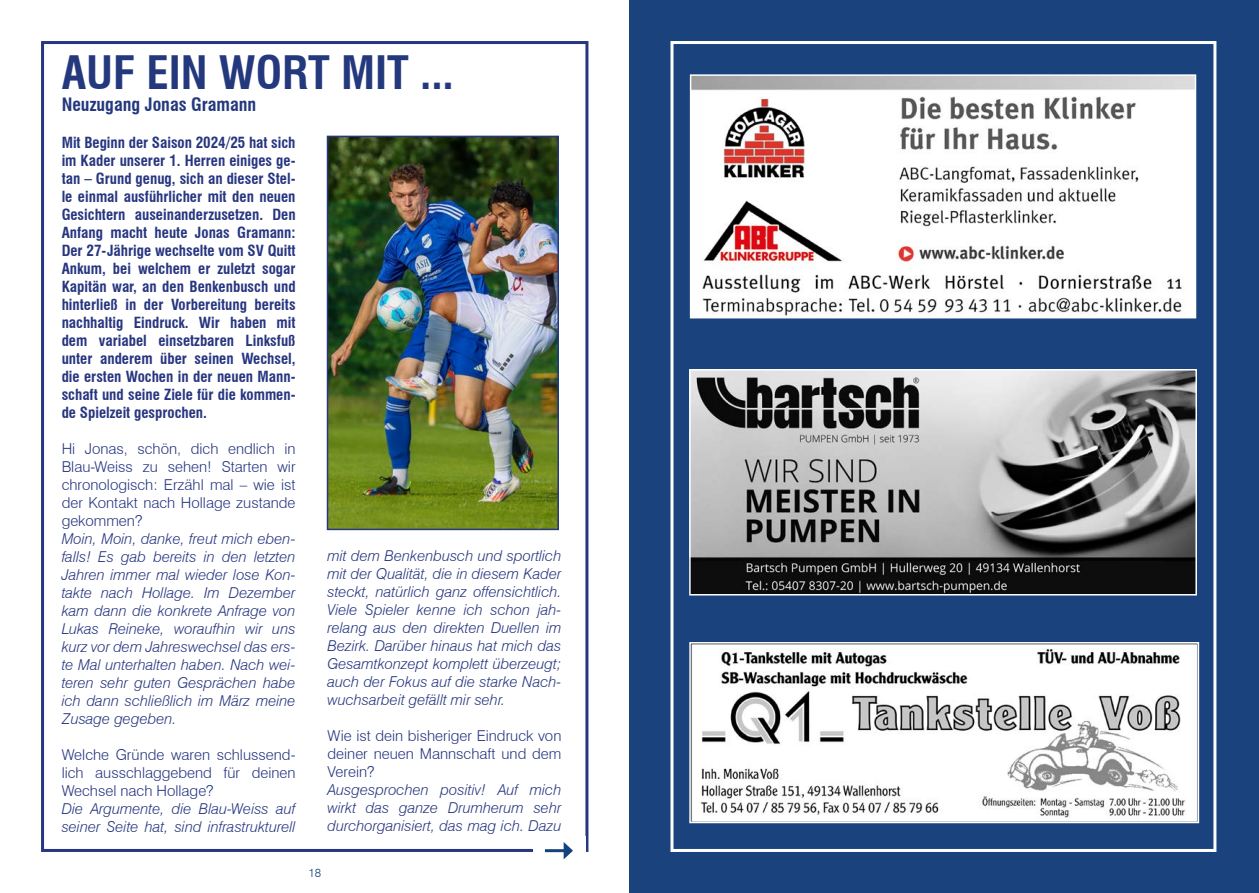
<style>
.page{position:relative;width:1259px;height:893px;background:#fff}
.page>*{position:absolute;margin:0;border:0;box-sizing:border-box;transform-origin:0 0}
.t1{font:700 condensed 45px "Swiss 721 BT";color:#24387d}
.t2{font:700 condensed 18px "Swiss 721 BT";color:#24387d}
.t3{font:italic 300 15px/18px "Swiss 721 BT";color:#273680;text-align:justify}
.t4{font:700 condensed 15px/18px "Swiss 721 BT";color:#273680;text-align:justify}
.t5{font:300 15px/18px "Swiss 721 BT";color:#273680;text-align:justify}
.t6{font:300 12px "Swiss 721 BT";color:#1a427d}
</style>
<div class="page">
<div style="left:629px;top:0;width:630px;height:893px;background:#1a427d"></div>
<img style="left:693px;top:77px;width:500px;height:238px">
<div style="left:690px;top:74px;width:506px;height:244px;border:2px solid #fff"></div>
<img style="left:692px;top:372px;width:502px;height:220px">
<div style="left:689px;top:369px;width:508px;height:226px;border:2px solid #fff"></div>
<img style="left:692px;top:645px;width:504px;height:175px">
<div style="left:689px;top:642px;width:510px;height:181px;border:2px solid #fff"></div>
<div style="left:670px;top:41px;width:546px;height:811px;border:3px solid #fff"></div>
<div style="left:41px;top:41px;width:547px;height:811px;border:3px solid #273680"></div>
<div style="left:532px;top:836px;width:53px;height:25px;background:#fff"></div>
<hr style="left:545px;top:849px;width:21px;height:3px;background:#13427d">
<svg style="left:563px;top:842px;width:10px;height:17px"></svg>
<img style="left:330px;top:139px;width:226px;height:388px">
<div style="left:327px;top:136px;width:232px;height:394px;border:2px solid #273680"></div>
<h1 class="t1" style="left:62px;top:46px;width:394px">AUF EIN WORT MIT ...</h1>
<p class="t2" style="left:62px;top:94px;width:196px">Neuzugang Jonas Gramann</p>
<p class="t4" style="left:62px;top:133px;width:235px">Mit Beginn der Saison 2024/25 hat sich im Kader unserer 1. Herren einiges ge&shy;tan – Grund genug, sich an dieser Stel&shy;le einmal ausführlicher mit den neuen Gesichtern auseinanderzusetzen. Den Anfang macht heute Jonas Gramann:<br>Der 27-Jährige wechselte vom SV Quitt Ankum, bei welchem er zuletzt sogar Kapitän war, an den Benkenbusch und hinterließ in der Vorbereitung bereits nachhaltig Eindruck. Wir haben mit dem variabel einsetzbaren Linksfuß unter anderem über seinen Wechsel, die ersten Wochen in der neuen Mann&shy;schaft und seine Ziele für die kommen&shy;de Spielzeit gesprochen.</p>
<p class="t5" style="left:62px;top:439px;width:235px">Hi Jonas, schön, dich endlich in Blau-Weiss zu sehen! Starten wir chronologisch: Erzähl mal – wie ist der Kontakt nach Hollage zustande gekommen?</p>
<p class="t3" style="left:62px;top:529px;width:235px">Moin, Moin, danke, freut mich eben&shy;falls! Es gab bereits in den letzten Jahren immer mal wieder lose Kon&shy;takte nach Hollage. Im Dezember kam dann die konkrete Anfrage von Lukas Reineke, woraufhin wir uns kurz vor dem Jahreswechsel das ers&shy;te Mal unterhalten haben. Nach wei&shy;teren sehr guten Gesprächen habe ich dann schließlich im März meine Zusage gegeben.</p>
<p class="t5" style="left:62px;top:745px;width:235px">Welche Gründe waren schlussend&shy;lich ausschlaggebend für deinen Wechsel nach Hollage?</p>
<p class="t3" style="left:62px;top:799px;width:235px">Die Argumente, die Blau-Weiss auf seiner Seite hat, sind infrastrukturell</p>
<p class="t3" style="left:327px;top:547px;width:235px">mit dem Benkenbusch und sportlich mit der Qualität, die in diesem Kader steckt, natürlich ganz offensichtlich.<br>Viele Spieler kenne ich schon jah&shy;relang aus den direkten Duellen im Bezirk. Darüber hinaus hat mich das Gesamtkonzept komplett überzeugt; auch der Fokus auf die starke Nach&shy;wuchsarbeit gefällt mir sehr.</p>
<p class="t5" style="left:327px;top:727px;width:235px">Wie ist dein bisheriger Eindruck von deiner neuen Mannschaft und dem Verein?</p>
<p class="t3" style="left:327px;top:781px;width:235px">Ausgesprochen positiv! Auf mich wirkt das ganze Drumherum sehr durchorganisiert, das mag ich. Dazu</p>
<p class="t6" style="left:308px;top:865px;width:14px">18</p>
</div>
